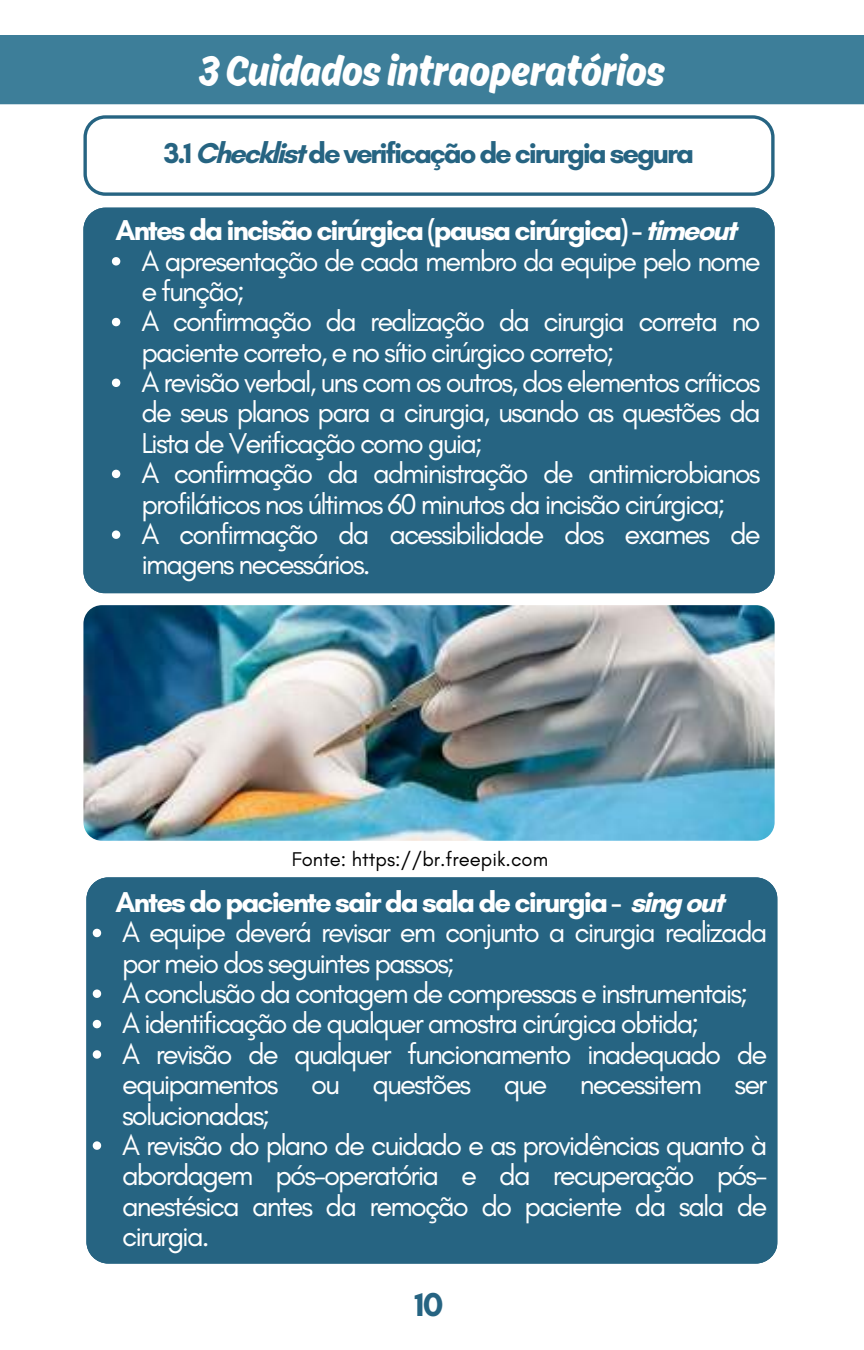
<style>
.page{position:relative;width:864px;height:1350px;background:#fff}
.page>*{position:absolute;margin:0;border:0;box-sizing:border-box;transform-origin:0 0}
.t1{font:45px "Ahkio";color:#fff}
.t2{font:700 33.75px "Glacial Indifference";color:#266482}
.t3{font:29.25px/30.4px "Glacial Indifference";letter-spacing:-.065em;color:#fff}
.t4{font:700 29.25px "Glacial Indifference";letter-spacing:-.065em;color:#fff}
.t5{font:700 29.25px "Glacial Indifference";letter-spacing:-.075em;color:#266482}
.t6{font:20.25px "Glacial Indifference";color:#000}
</style>
<div class="page">
<div style="left:83px;top:208px;width:692px;height:385px;background:#266482"></div>
<svg style="left:83px;top:115px;width:692px;height:81px"></svg>
<div style="left:86px;top:877px;width:692px;height:387px;background:#266482"></div>
<img style="left:83px;top:605px;width:692px;height:236px">
<svg style="left:112px;top:257px;width:8px;height:9px"></svg>
<svg style="left:112px;top:318px;width:8px;height:8px"></svg>
<svg style="left:112px;top:379px;width:8px;height:8px"></svg>
<svg style="left:112px;top:470px;width:8px;height:8px"></svg>
<svg style="left:112px;top:530px;width:8px;height:9px"></svg>
<div style="left:0;top:35px;width:864px;height:69px;background:#3d7e99"></div>
<svg style="left:93px;top:929px;width:8px;height:8px"></svg>
<svg style="left:93px;top:990px;width:8px;height:8px"></svg>
<svg style="left:93px;top:1020px;width:8px;height:8px"></svg>
<svg style="left:93px;top:1050px;width:8px;height:9px"></svg>
<svg style="left:93px;top:1141px;width:8px;height:9px"></svg>
<h1 class="t1" style="left:199px;top:43px;width:468px">3 Cuidados intraoperatórios</h1>
<p class="t5" style="left:164px;top:135px;width:532px">3.1 Checklist de verificação de cirurgia segura</p>
<p class="t4" style="left:115px;top:212px;width:623px">Antes da incisão cirúrgica (pausa cirúrgica) - timeout</p>
<p class="t3" style="left:141px;top:245px;width:621px">A apresentação de cada membro da equipe pelo nome e função;<br>A confirmação da realização da cirurgia correta no paciente correto, e no sítio cirúrgico correto;<br>A revisão verbal, uns com os outros, dos elementos críticos de seus planos para a cirurgia, usando as questões da Lista de Verificação como guia;<br>A confirmação da administração de antimicrobianos profiláticos nos últimos 60 minutos da incisão cirúrgica;<br>A confirmação da acessibilidade dos exames de imagens necessários.</p>
<p class="t6" style="left:292px;top:847px;width:258px">Fonte: https://br.freepik.com</p>
<p class="t4" style="left:116px;top:884px;width:610px">Antes do paciente sair da sala de cirurgia - sing out</p>
<p class="t3" style="left:122px;top:917px;width:647px">A equipe deverá revisar em conjunto a cirurgia realizada por meio dos seguintes passos;<br>A conclusão da contagem de compressas e instrumentais; A identificação de qualquer amostra cirúrgica obtida;<br>A revisão de qualquer funcionamento inadequado de equipamentos ou questões que necessitem ser solucionadas;<br>A revisão do plano de cuidado e as providências quanto à abordagem pós-operatória e da recuperação pós&shy;anestésica antes da remoção do paciente da sala de cirurgia.</p>
<p class="t2" style="left:414px;top:1284px;width:31px">10</p>
</div>
